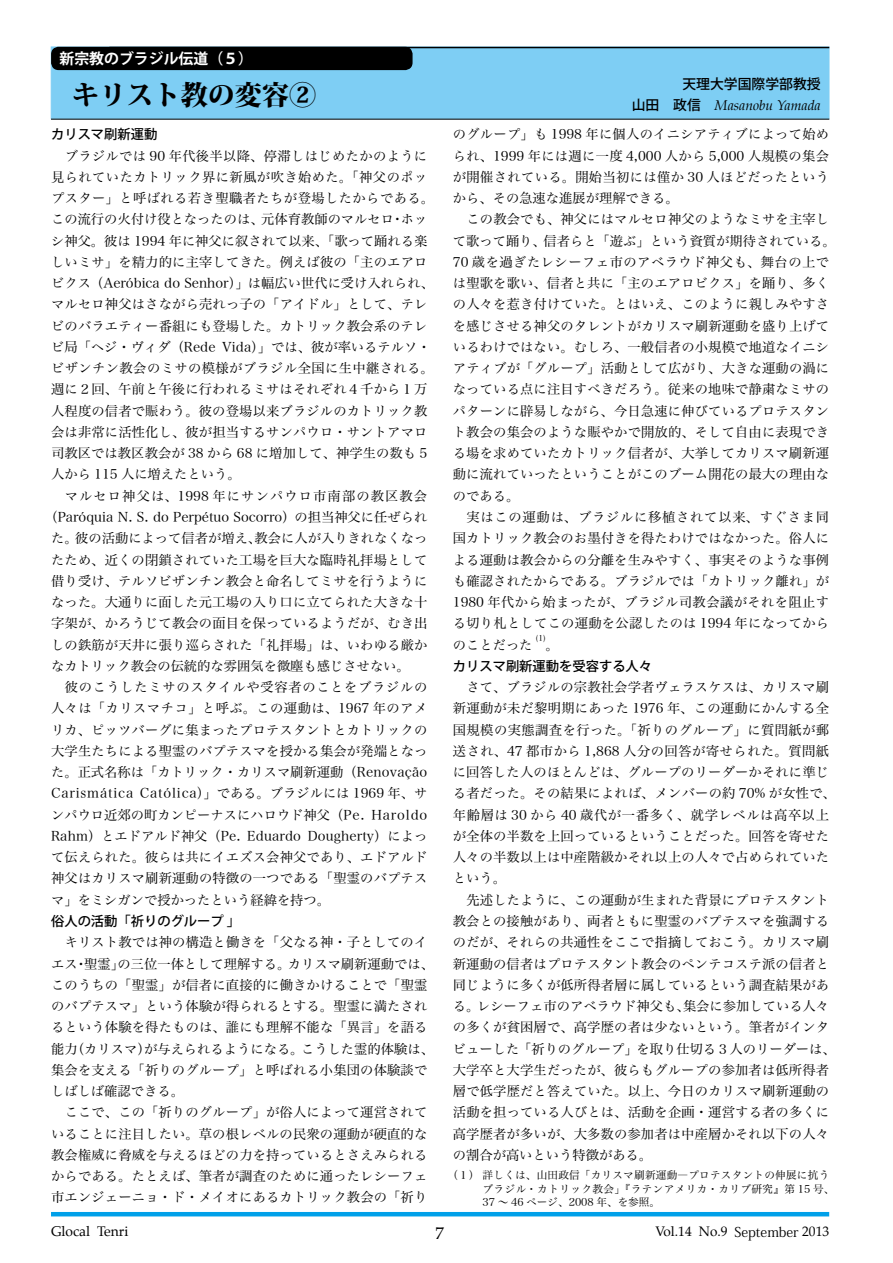
<style>
.page{position:relative;width:893px;height:1263px;background:#fff}
.page>*{position:absolute;margin:0;border:0;box-sizing:border-box;transform-origin:0 0}
.t1{font:800 27.15px "Koz Min Pro";color:#000}
.t2{font:16.95px "Palatino";color:#000}
.t3{font:700 14.85px "Koz Go Pro";color:#fff}
.t4{font:italic 13.8px "Palatino";color:#000}
.t5{font:13.8px "Palatino";color:#000}
.t6{font:500 13.8px "Koz Go Pro";color:#000}
.t7{font:13.5px "Palatino";color:#000}
.t8{font:13.35px/21.3px "Hira Min Pro W3";letter-spacing:.01em;color:#000}
.t9{font:13.35px "Hira Min Pro W3";letter-spacing:.065em;color:#000}
.t10{font:500 13.35px "Koz Go Pro";color:#000}
.t11{font:13.35px "Hira Min Pro W3";letter-spacing:.035em;color:#000}
.t12{font:13.35px "Hira Min Pro W3";letter-spacing:.085em;color:#000}
.t13{font:13.35px "Hira Min Pro W3";letter-spacing:.05em;color:#000}
.t14{font:10.65px/13.8px "Hira Min Pro W3";letter-spacing:.02em;color:#000}
.t15{font:7.95px "Hira Min Pro W3";color:#000}
.s1{font-family:"Koz Go Pro";font-weight:500;font-style:normal}
.s2{font-family:"Koz Min Pro"}
</style>
<div class="page">
<hr style="left:51px;top:1212px;width:778px;height:4px;background:#00a0e9">
<div style="left:51px;top:47px;width:778px;height:72px;background:#7ecef4;border:1px solid #7ecef4"></div>
<hr style="left:51px;top:119px;width:778px;height:1px;background:#000">
<hr style="left:109px;top:47px;width:720px;height:1px;background:#000">
<div style="left:52px;top:48px;width:360px;height:21px;background:#000;border-radius:7px"></div>
<div style="left:51px;top:47px;width:362px;height:23px;border:2px solid #000;border-radius:7px"></div>
<p class="t3" style="left:60px;top:49px;width:195px">新宗教のブラジル伝道（５）</p>
<h1 class="t1" style="left:72px;top:74px;width:245px">キリスト教の変容②</h1>
<p class="t10" style="left:51px;top:126px;width:108px">カリスマ刷新運動</p>
<p class="t8" style="left:51px;top:144px;width:384px;text-indent:14px">ブラジルでは 90 年代後半以降、停滞しはじめたかのように見られていたカトリック界に新風が吹き始めた。「神父のポップスター」と呼ばれる若き聖職者たちが登場したからである。この流行の火付け役となったのは、元体育教師のマルセロ・ホッシ神父。彼は 1994 年に神父に叙されて以来、「歌って踊れる楽しいミサ」を精力的に主宰してきた。例えば彼の「主のエアロビクス（Aeróbica do Senhor）」は幅広い世代に受け入れられ、マルセロ神父はさながら売れっ子の「アイドル」として、テレビのバラエティー番組にも登場した。カトリック教会系のテレビ局「ヘジ・ヴィダ（Rede Vida）」では、彼が率いるテルソ・ビザンチン教会のミサの模様がブラジル全国に生中継される。週に２回、午前と午後に行われるミサはそれぞれ４千から１万人程度の信者で賑わう。彼の登場以来ブラジルのカトリック教会は非常に活性化し、彼が担当するサンパウロ・サントアマロ司教区では教区教会が 38 から 68 に増加して、神学生の数も 5人から 115 人に増えたという。</p>
<p class="t12" style="left:65px;top:484px;width:364px">マルセロ神父は、1998 年にサンパウロ市南部の教区教会</p>
<p class="t8" style="left:44px;top:505px;width:384px">（Paróquia N. S. do Perpétuo Socorro）の担当神父に任ぜられ</p>
<p class="t8" style="left:51px;top:526px;width:378px">た。彼の活動によって信者が増え、教会に人が入りきれなくなっ</p>
<p class="t8" style="left:51px;top:548px;width:378px">たため、近くの閉鎖されていた工場を巨大な臨時礼拝場として</p>
<p class="t8" style="left:51px;top:569px;width:378px">借り受け、テルソビザンチン教会と命名してミサを行うように</p>
<p class="t8" style="left:51px;top:590px;width:378px">なった。大通りに面した元工場の入り口に立てられた大きな十</p>
<p class="t8" style="left:51px;top:611px;width:378px">字架が、かろうじて教会の面目を保っているようだが、むき出</p>
<p class="t8" style="left:51px;top:633px;width:378px">しの鉄筋が天井に張り巡らされた「礼拝場」は、いわゆる厳か</p>
<p class="t8" style="left:51px;top:654px;width:360px">なカトリック教会の伝統的な雰囲気を微塵も感じさせない。</p>
<p class="t13" style="left:65px;top:676px;width:364px">彼のこうしたミサのスタイルや受容者のことをブラジルの</p>
<p class="t11" style="left:51px;top:697px;width:378px">人々は「カリスマチコ」と呼ぶ。この運動は、1967 年のアメ</p>
<p class="t8" style="left:51px;top:718px;width:378px">リカ、ピッツバーグに集まったプロテスタントとカトリックの</p>
<p class="t8" style="left:51px;top:739px;width:378px">大学生たちによる聖霊のバプテスマを授かる集会が発端となっ</p>
<p class="t8" style="left:51px;top:760px;width:378px">た。正式名称は「カトリック・カリスマ刷新運動（Renovação</p>
<p class="t9" style="left:51px;top:782px;width:378px">Carismática Católica）」である。ブラジルには 1969 年、サ</p>
<p class="t8" style="left:51px;top:803px;width:378px">ンパウロ近郊の町カンピーナスにハロウド神父（Pe. Haroldo</p>
<p class="t8" style="left:51px;top:824px;width:378px">Rahm）とエドアルド神父（Pe. Eduardo Dougherty）によっ</p>
<p class="t8" style="left:51px;top:845px;width:378px">て伝えられた。彼らは共にイエズス会神父であり、エドアルド</p>
<p class="t8" style="left:51px;top:866px;width:378px">神父はカリスマ刷新運動の特徴の一つである「聖霊のバプテス</p>
<p class="t8" style="left:51px;top:888px;width:281px">マ」をミシガンで授かったという経緯を持つ。</p>
<p class="t10" style="left:51px;top:912px;width:191px">俗人の活動「祈りのグループ 」</p>
<p class="t8" style="left:51px;top:930px;width:384px;text-indent:14px">キリスト教では神の構造と働きを「父なる神・子としてのイエス・聖霊」の三位一体として理解する。カリスマ刷新運動では、このうちの「聖霊」が信者に直接的に働きかけることで「聖霊のバプテスマ」という体験が得られるとする。聖霊に満たされるという体験を得たものは、誰にも理解不能な「異言」を語る能力（カリスマ）が与えられるようになる。こうした霊的体験は、集会を支える「祈りのグループ」と呼ばれる小集団の体験談でしばしば確認できる。</p>
<p class="t8" style="left:51px;top:1100px;width:378px;text-align:justify;text-indent:14px">ここで、この「祈りのグループ」が俗人によって運営されていることに注目したい。草の根レベルの民衆の運動が硬直的な教会権威に脅威を与えるほどの力を持っているとさえみられるからである。たとえば、筆者が調査のために通ったレシーフェ市エンジェーニョ・ド・メイオにあるカトリック教会の「祈り</p>
<p class="t6" style="left:682px;top:75px;width:140px">天理大学国際学部教授</p>
<p class="t4" style="left:618px;top:94px;width:204px"><span class="s1">　山田　政信　</span>Masanobu Yamada</p>
<p class="t8" style="left:453px;top:122px;width:378px;text-align:justify">のグループ」も 1998 年に個人のイニシアティブによって始められ、1999 年には週に一度 4,000 人から 5,000 人規模の集会が開催されている。開始当初には僅か 30 人ほどだったというから、その急速な進展が理解できる。</p>
<p class="t8" style="left:453px;top:207px;width:384px;text-indent:14px">この教会でも、神父にはマルセロ神父のようなミサを主宰して歌って踊り、信者らと「遊ぶ」という資質が期待されている。<br>70 歳を過ぎたレシーフェ市のアベラウド神父も、舞台の上では聖歌を歌い、信者と共に「主のエアロビクス」を踊り、多くの人々を惹き付けていた。とはいえ、このように親しみやすさを感じさせる神父のタレントがカリスマ刷新運動を盛り上げているわけではない。むしろ、一般信者の小規模で地道なイニシアティブが「グループ」活動として広がり、大きな運動の渦になっている点に注目すべきだろう。従来の地味で静粛なミサのパターンに辟易しながら、今日急速に伸びているプロテスタント教会の集会のような賑やかで開放的、そして自由に表現できる場を求めていたカトリック信者が、大挙してカリスマ刷新運動に流れていったということがこのブーム開花の最大の理由なのである。</p>
<p class="t8" style="left:453px;top:505px;width:378px;text-align:justify;text-indent:14px">実はこの運動は、ブラジルに移植されて以来、すぐさま同国カトリック教会のお墨付きを得たわけではなかった。俗人による運動は教会からの分離を生みやすく、事実そのような事例も確認されたからである。ブラジルでは「カトリック離れ」が1980 年代から始まったが、ブラジル司教会議がそれを阻止する切り札としてこの運動を公認したのは 1994 年になってからのことだった</p>
<p class="t15" style="left:536px;top:631px;width:11px">(1)</p>
<p class="t8" style="left:546px;top:633px;width:15px">。</p>
<p class="t10" style="left:453px;top:657px;width:201px">カリスマ刷新運動を受容する人々</p>
<p class="t8" style="left:453px;top:675px;width:385px;text-indent:14px">さて、ブラジルの宗教社会学者ヴェラスケスは、カリスマ刷新運動が未だ黎明期にあった 1976 年、この運動にかんする全国規模の実態調査を行った。「祈りのグループ」に質問紙が郵送され、47 都市から 1,868 人分の回答が寄せられた。質問紙に回答した人のほとんどは、グループのリーダーかそれに準じる者だった。その結果によれば、メンバーの約 70% が女性で、年齢層は 30 から 40 歳代が一番多く、就学レベルは高卒以上が全体の半数を上回っているということだった。回答を寄せた人々の半数以上は中産階級かそれ以上の人々で占められていたという。</p>
<p class="t8" style="left:453px;top:888px;width:384px;text-indent:14px">先述したように、この運動が生まれた背景にプロテスタント教会との接触があり、両者ともに聖霊のバプテスマを強調するのだが、それらの共通性をここで指摘しておこう。カリスマ刷新運動の信者はプロテスタント教会のペンテコステ派の信者と同じように多くが低所得者層に属しているという調査結果がある。レシーフェ市のアベラウド神父も、集会に参加している人々の多くが貧困層で、高学歴の者は少ないという。筆者がインタビューした「祈りのグループ」を取り仕切る３人のリーダーは、大学卒と大学生だったが、彼らもグループの参加者は低所得者層で低学歴だと答えていた。以上、今日のカリスマ刷新運動の活動を担っている人びとは、活動を企画・運営する者の多くに高学歴者が多いが、大多数の参加者は中産層かそれ以下の人々の割合が高いという特徴がある。</p>
<p class="t14" style="left:483px;top:1167px;width:353px;text-indent:-35px">（１） 詳しくは、山田政信「カリスマ刷新運動―プロテスタントの伸展に抗うブラジル・カトリック教会」『ラテンアメリカ・カリブ研究』第 15 号、<br>37 〜 46 ページ、2008 年、を参照。</p>
<p class="t5" style="left:51px;top:1220px;width:79px">Glocal Tenri</p>
<p class="t2" style="left:435px;top:1219px;width:10px">7</p>
<p class="t7" style="left:655px;top:1220px;width:175px">Vol.14 No.9 <span class="s2">September</span> 2013</p>
</div>
